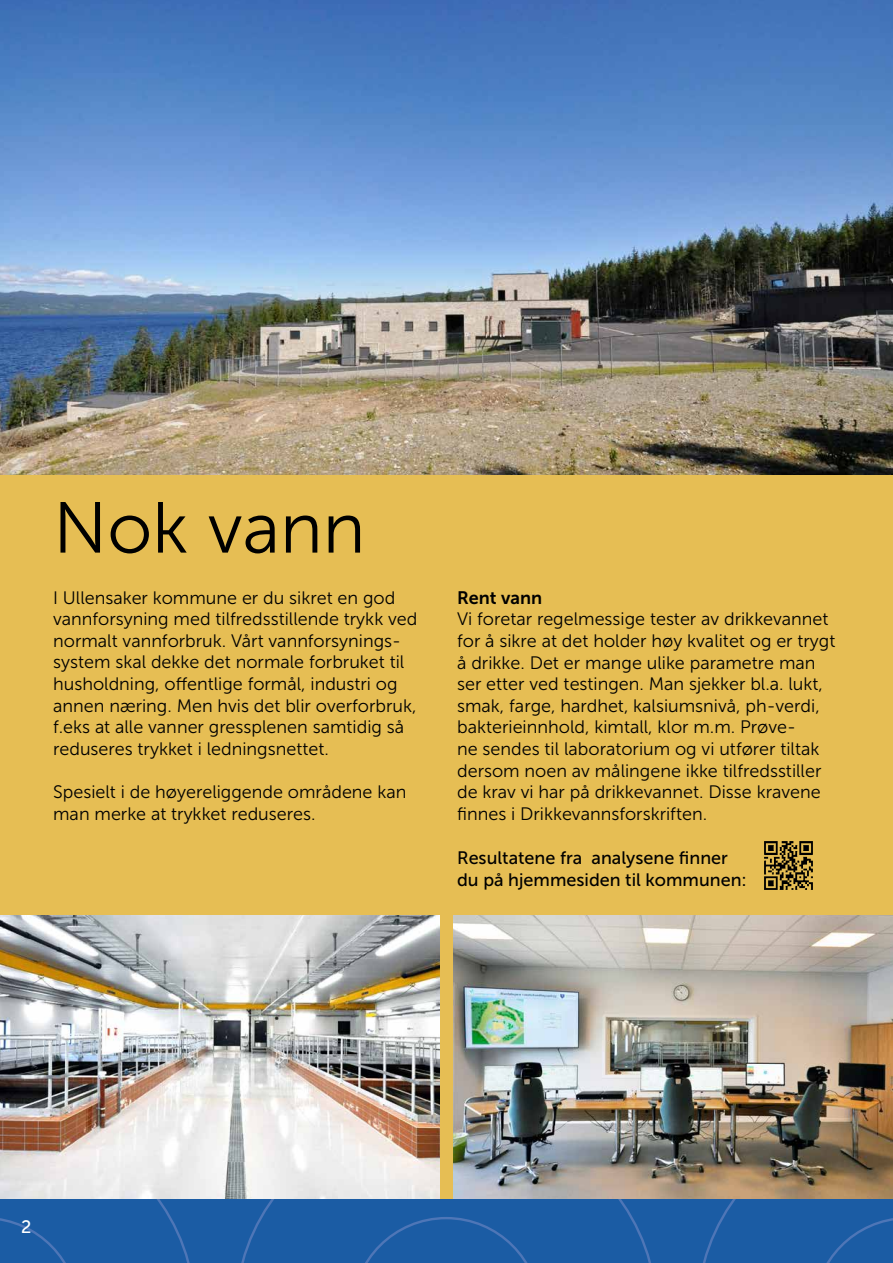
<style>
.page{position:relative;width:893px;height:1263px;background:#fff}
.page>*{position:absolute;margin:0;border:0;box-sizing:border-box;transform-origin:0 0}
.t1{font:72px "Museo Sans 300";color:#000}
.t2{font:18px/21.6px "Museo Sans 300";color:#000}
.t3{font:18px/21.6px "Museo Sans 500";color:#000}
.t4{font:18px "Museo Sans 700";color:#000}
.t5{font:18px "Museo Sans 500";color:#fff}
</style>
<div class="page">
<div style="left:0;top:442px;width:893px;height:774px;background:#e6be54"></div>
<img style="left:0;top:0;width:893px;height:474px">
<img style="left:0;top:915px;width:439px;height:284px">
<img style="left:454px;top:915px;width:439px;height:284px">
<div style="left:0;top:1199px;width:893px;height:64px;background:#1b5ca4"></div>
<img style="left:764px;top:841px;width:49px;height:49px">
<h1 class="t1" style="left:53px;top:489px;width:314px">Nok vann</h1>
<p class="t2" style="left:53px;top:587px;width:366px">I Ullensaker kommune er du sikret en god vannforsyning med tilfredsstillende trykk ved normalt vannforbruk. Vårt vannforsynings&shy;system skal dekke det normale forbruket til husholdning, offentlige formål, industri og annen næring. Men hvis det blir overforbruk, f.eks at alle vanner gressplenen samtidig så reduseres trykket i ledningsnettet.</p>
<p class="t2" style="left:53px;top:781px;width:355px">Spesielt i de høyereliggende områdene kan man merke at trykket reduseres.</p>
<p class="t4" style="left:457px;top:588px;width:86px">Rent vann</p>
<p class="t2" style="left:457px;top:609px;width:380px">Vi foretar regelmessige tester av drikkevannet for å sikre at det holder høy kvalitet og er trygt å drikke. Det er mange ulike parametre man ser etter ved testingen. Man sjekker bl.a. lukt, smak, farge, hardhet, kalsiumsnivå, ph-verdi, bakterieinnhold, kimtall, klor m.m. Prøve-<br>ne sendes til laboratorium og vi utfører tiltak dersom noen av målingene ikke tilfredsstiller de krav vi har på drikkevannet. Disse kravene finnes i Drikkevannsforskriften.</p>
<p class="t3" style="left:457px;top:847px;width:291px">Resultatene fra analysene finner du på hjemmesiden til kommunen:</p>
<p class="t5" style="left:21px;top:1216px;width:12px">2</p>
</div>
